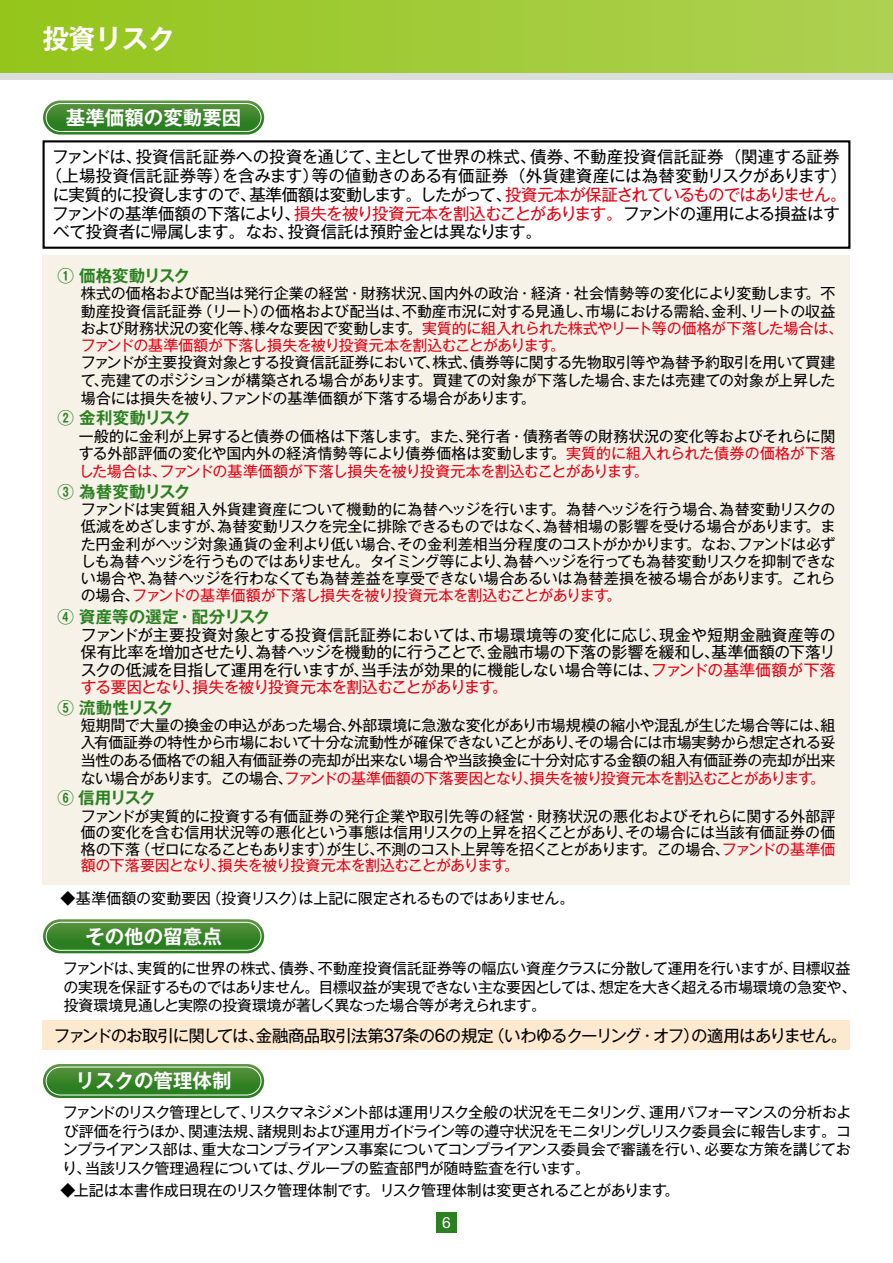
<style>
.page{position:relative;width:893px;height:1263px;background:#fff}
.page>*{position:absolute;margin:0;border:0;box-sizing:border-box;transform-origin:0 0}
.t1{font:700 27px "Gothic MB101 Pr 5 De";letter-spacing:-.025em;color:#fff}
.t2{font:700 19.5px "Gothic MB101 Pr 5 De";color:#fff}
.t3{font:16.5px "Gothic MB101 Pr 5";letter-spacing:-.035em;color:#000}
.t4{font:16.5px "Gothic MB101 Pr 5";letter-spacing:-.06em;color:#000}
.t5{font:16.5px "Gothic MB101 Pr 5";letter-spacing:-.055em;color:#000}
.t6{font:16.5px "Gothic MB101 Pr 5";letter-spacing:.015em;color:#000}
.t7{font:16.5px "Gothic MB101 Pr 5";letter-spacing:.005em;color:#000}
.t8{font:700 16.5px "Gothic MB101 Pr 5 De";letter-spacing:-.035em;color:#2b8021}
.t9{font:700 16.5px "Gothic MB101 Pr 5 De";letter-spacing:.005em;color:#2b8021}
.t10{font:15.75px/17.2px "Gothic MB101 Pr 5";letter-spacing:-.04em;color:#000;text-align:justify}
.t11{font:15.45px "Helvetica Neue LT Std";color:#fff}
.t12{font:15px/17.2px "Gothic MB101 Pr 5";letter-spacing:-.025em;color:#000;text-align:justify}
.s1{color:#e60012}
.s2{font-family:"Helvetica Neue LT Std";font-size:18.9px}
</style>
<div class="page">
<div style="left:0;top:0;width:893px;height:77px;background:linear-gradient(to right,#95c51c,#aed153)"></div>
<div style="left:0;top:74px;width:893px;height:6px;background:#dcdddd"></div>
<div style="left:436px;top:1212px;width:21px;height:21px;background:#2b8021"></div>
<div style="left:43px;top:101px;width:221px;height:34px;background:linear-gradient(to right,#2f8226,#2e8124);border-radius:17px"></div>
<svg style="left:45px;top:103px;width:217px;height:29px;background:#4b8f3c"></svg>
<div style="left:43px;top:1064px;width:221px;height:34px;background:linear-gradient(to right,#2d8023,#2c7f22);border-radius:17px"></div>
<svg style="left:45px;top:1066px;width:217px;height:30px;background:#4b8f3c"></svg>
<div style="left:43px;top:255px;width:807px;height:629px;background:#f6f2e8"></div>
<div style="left:43px;top:140px;width:807px;height:109px;border:2px solid #000"></div>
<div style="left:43px;top:919px;width:221px;height:34px;background:linear-gradient(to right,#2c7f22,#2b7f21);border-radius:17px"></div>
<svg style="left:45px;top:921px;width:217px;height:30px;background:#4b8f3c"></svg>
<div style="left:43px;top:1020px;width:807px;height:30px;background:#fde8d0"></div>
<h1 class="t1" style="left:43px;top:16px;width:134px">投資リスク</h1>
<h2 class="t2" style="left:66px;top:101px;width:177px">基準価額の変動要因</h2>
<p class="t6" style="left:52px;top:143px;width:789px">ファンドは、投資信託証券への投資を通じて、主として世界の株式、債券、不動産投資信託証券（関連する証券</p>
<p class="t7" style="left:46px;top:162px;width:803px">（上場投資信託証券等）を含みます）等の値動きのある有価証券（外貨建資産には為替変動リスクがあります）</p>
<p class="t3" style="left:53px;top:181px;width:795px">に実質的に投資しますので、基準価額は変動します。したがって、<span class="s1">投資元本が保証されているものではありません。</span></p>
<p class="t5" style="left:52px;top:200px;width:789px">ファンドの基準価額の下落により、<span class="s1">損失を被り投資元本を割込むことがあります。</span>ファンドの運用による損益はす</p>
<p class="t3" style="left:53px;top:218px;width:490px">べて投資者に帰属します。なお、投資信託は預貯金とは異なります。</p>
<p class="t8" style="left:57px;top:262px;width:134px">① 価格変動リスク</p>
<p class="t12" style="left:81px;top:284px;width:764px;text-align:left">株式の価格および配当は発行企業の経営・財務状況、国内外の政治・経済・社会情勢等の変化により変動します。不動産投資信託証券（リート）の価格および配当は、不動産市況に対する見通し、市場における需給、金利、リートの収益および財務状況の変化等、様々な要因で変動します。<span class="s1">実質的に組入れられた株式やリート等の価格が下落した場合は、ファンドの基準価額が下落し損失を被り投資元本を割込むことがあります。</span></p>
<p class="t12" style="left:81px;top:353px;width:756px;line-height:17.7px">ファンドが主要投資対象とする投資信託証券において、株式、債券等に関する先物取引等や為替予約取引を用いて買建て、売建てのポジションが構築される場合があります。買建ての対象が下落した場合、または売建ての対象が上昇した場合には損失を被り、ファンドの基準価額が下落する場合があります。</p>
<p class="t8" style="left:57px;top:404px;width:135px">② 金利変動リスク</p>
<p class="t12" style="left:79px;top:426px;width:758px">一般的に金利が上昇すると債券の価格は下落します。また、発行者・債務者等の財務状況の変化等およびそれらに関する外部評価の変化や国内外の経済情勢等により債券価格は変動します。<span class="s1">実質的に組入れられた債券の価格が下落した場合は、ファンドの基準価額が下落し損失を被り投資元本を割込むことがあります。</span></p>
<p class="t8" style="left:57px;top:478px;width:134px">③ 為替変動リスク</p>
<p class="t12" style="left:81px;top:500px;width:756px">ファンドは実質組入外貨建資産について機動的に為替ヘッジを行います。為替ヘッジを行う場合、為替変動リスクの低減をめざしますが、為替変動リスクを完全に排除できるものではなく、為替相場の影響を受ける場合があります。また円金利がヘッジ対象通貨の金利より低い場合、その金利差相当分程度のコストがかかります。なお、ファンドは必ずしも為替ヘッジを行うものではありません。タイミング等により、為替ヘッジを行っても為替変動リスクを抑制できない場合や、為替ヘッジを行わなくても為替差益を享受できない場合あるいは為替差損を被る場合があります。これらの場合、<span class="s1">ファンドの基準価額が下落し損失を被り投資元本を割込むことがあります。</span></p>
<p class="t9" style="left:57px;top:603px;width:214px">④ 資産等の選定・配分リスク</p>
<p class="t10" style="left:81px;top:625px;width:756px">ファンドが主要投資対象とする投資信託証券においては、市場環境等の変化に応じ、現金や短期金融資産等の保有比率を増加させたり、為替ヘッジを機動的に行うことで、金融市場の下落の影響を緩和し、基準価額の下落リスクの低減を目指して運用を行いますが、当手法が効果的に機能しない場合等には、<span class="s1">ファンドの基準価額が下落する要因となり、損失を被り投資元本を割込むことがあります。</span></p>
<p class="t8" style="left:57px;top:693px;width:118px">⑤ 流動性リスク</p>
<p class="t12" style="left:81px;top:715px;width:756px">短期間で大量の換金の申込があった場合、外部環境に急激な変化があり市場規模の縮小や混乱が生じた場合等には、組入有価証券の特性から市場において十分な流動性が確保できないことがあり、その場合には市場実勢から想定される妥当性のある価格での組入有価証券の売却が出来ない場合や当該換金に十分対応する金額の組入有価証券の売却が出来ない場合があります。この場合、<span class="s1">ファンドの基準価額の下落要因となり、損失を被り投資元本を割込むことがあります。</span></p>
<p class="t8" style="left:57px;top:784px;width:100px">⑥ 信用リスク</p>
<p class="t12" style="left:81px;top:806px;width:756px;line-height:16.5px">ファンドが実質的に投資する有価証券の発行企業や取引先等の経営・財務状況の悪化およびそれらに関する外部評価の変化を含む信用状況等の悪化という事態は信用リスクの上昇を招くことがあり、その場合には当該有価証券の価格の下落（ゼロになることもあります）が生じ、不測のコスト上昇等を招くことがあります。この場合、<span class="s1">ファンドの基準価額の下落要因となり、損失を被り投資元本を割込むことがあります。</span></p>
<p class="t12" style="left:61px;top:888px;width:515px">◆基準価額の変動要因（投資リスク）は上記に限定されるものではありません。</p>
<h2 class="t2" style="left:85px;top:920px;width:138px">その他の留意点</h2>
<p class="t12" style="left:63px;top:957px;width:795px;line-height:18.8px;text-align:left">ファンドは、実質的に世界の株式、債券、不動産投資信託証券等の幅広い資産クラスに分散して運用を行いますが、目標収益の実現を保証するものではありません。目標収益が実現できない主な要因としては、想定を大きく超える市場環境の急変や、投資環境見通しと実際の投資環境が著しく異なった場合等が考えられます。</p>
<p class="t4" style="left:54px;top:1022px;width:795px">ファンドのお取引に関しては、金融商品取引法第<span class="s2">37</span>条の<span class="s2">6</span>の規定（いわゆるクーリング・オフ）の適用はありません。</p>
<h2 class="t2" style="left:76px;top:1065px;width:157px">リスクの管理体制</h2>
<p class="t12" style="left:62px;top:1101px;width:790px;line-height:18.8px">ファンドのリスク管理として、リスクマネジメント部は運用リスク全般の状況をモニタリング、運用パフォーマンスの分析および評価を行うほか、関連法規、諸規則および運用ガイドライン等の遵守状況をモニタリングしリスク委員会に報告します。コンプライアンス部は、重大なコンプライアンス事案についてコンプライアンス委員会で審議を行い、必要な方策を講じており、当該リスク管理過程については、グループの監査部門が随時監査を行います。</p>
<p class="t12" style="left:61px;top:1180px;width:620px">◆上記は本書作成日現在のリスク管理体制です。リスク管理体制は変更されることがあります。</p>
<p class="t11" style="left:442px;top:1213px;width:10px">6</p>
</div>
